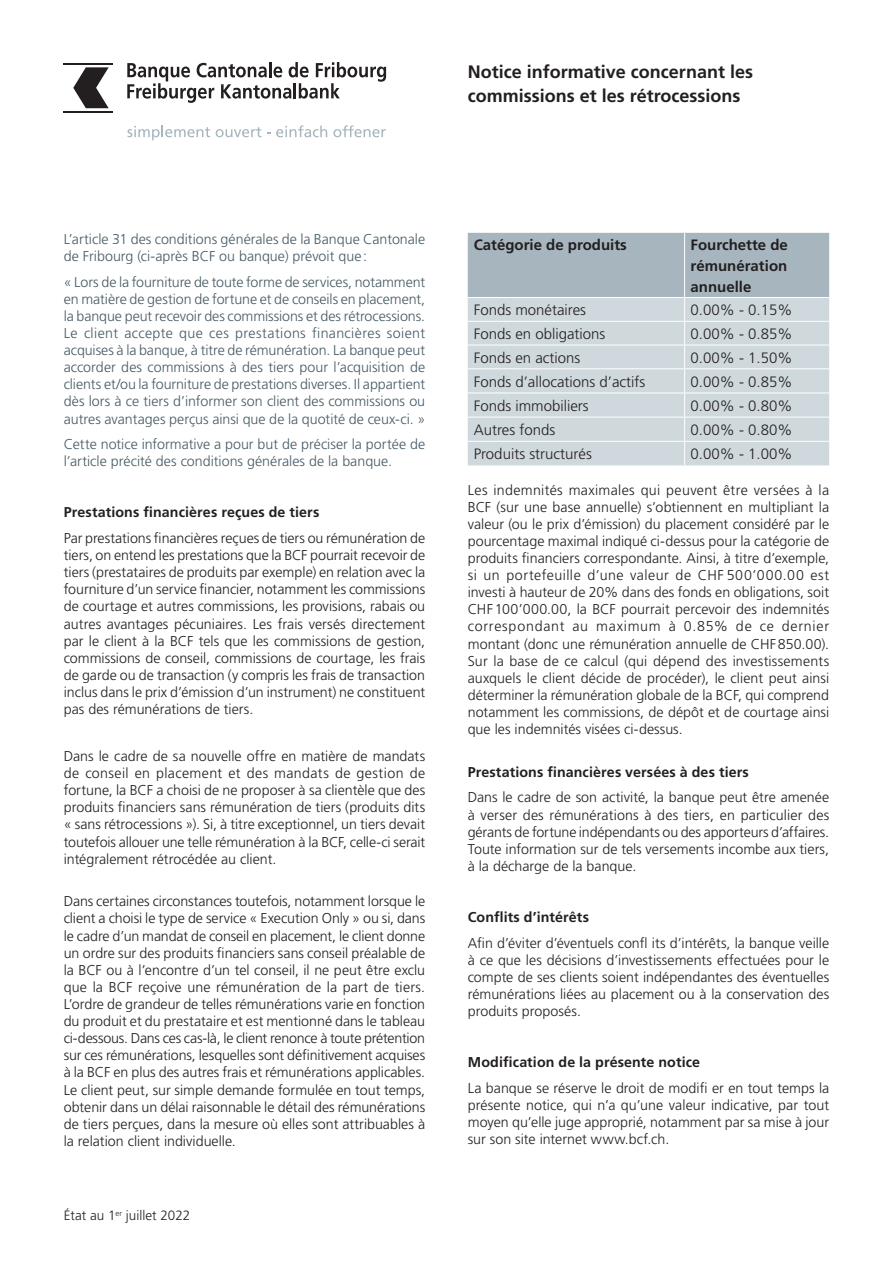
<style>
.page{position:relative;width:893px;height:1263px;background:#fff}
.page>*{position:absolute;margin:0;border:0;box-sizing:border-box;transform-origin:0 0}
.t1{font:700 18px/24.8px "Frutiger";color:#231f20}
.t2{font:300 15px "Frutiger";color:#231f20}
.t3{font:700 15px/20.5px "Frutiger";color:#231f20;text-align:justify}
.t4{font:300 14.25px/17.1px "Frutiger";color:#231f20;text-align:justify}
.t5{font:300 14.25px/17.1px "Frutiger";color:#465a64}
.t6{font:700 14.25px "Frutiger";letter-spacing:.01em;color:#231f20}
.t7{font:300 13.5px "Frutiger";color:#231f20}
</style>
<div class="page">
<svg style="left:127px;top:126px;width:83px;height:14px"></svg>
<svg style="left:216px;top:127px;width:45px;height:10px"></svg>
<svg style="left:267px;top:125px;width:60px;height:12px"></svg>
<svg style="left:333px;top:125px;width:53px;height:12px"></svg>
<hr style="left:64px;top:63px;width:49px;height:2px;background:#231f20">
<hr style="left:64px;top:111px;width:49px;height:1px;background:#231f20">
<svg style="left:73px;top:67px;width:36px;height:41px"></svg>
<svg style="left:127px;top:62px;width:259px;height:41px"></svg>
<svg style="left:468px;top:233px;width:361px;height:232px"></svg>
<p class="t1" style="left:468px;top:59px;width:287px">Notice informative concernant les commissions et les rétrocessions</p>
<p class="t5" style="left:64px;top:230px;width:363px">L’article 31 des conditions générales de la Banque Cantonale de Fribourg (ci-après BCF ou banque) prévoit que:</p>
<p class="t5" style="left:64px;top:273px;width:363px;text-align:justify">« Lors de la fourniture de toute forme de services, notamment en matière de gestion de fortune et de conseils en placement, la banque peut recevoir des commissions et des rétrocessions.<br>Le client accepte que ces prestations financières soient acquises à la banque, à titre de rémunération. La banque peut accorder des commissions à des tiers pour l’acquisition de clients et/ou la fourniture de prestations diverses. Il appartient dès lors à ce tiers d’informer son client des commissions ou autres avantages perçus ainsi que de la quotité de ceux-ci. »</p>
<p class="t5" style="left:64px;top:436px;width:363px">Cette notice informative a pour but de préciser la portée de l’article précité des conditions générales de la banque.</p>
<p class="t6" style="left:64px;top:504px;width:257px">Prestations financières reçues de tiers</p>
<p class="t4" style="left:64px;top:530px;width:363px">Par prestations financières reçues de tiers ou rémunération de tiers, on entend les prestations que la BCF pourrait recevoir de tiers (prestataires de produits par exemple) en relation avec la fourniture d’un service financier, notamment les commissions de courtage et autres commissions, les provisions, rabais ou autres avantages pécuniaires. Les frais versés directement par le client à la BCF tels que les commissions de gestion, commissions de conseil, commissions de courtage, les frais de garde ou de transaction (y compris les frais de transaction inclus dans le prix d’émission d’un instrument) ne constituent pas des rémunérations de tiers.</p>
<p class="t4" style="left:64px;top:747px;width:363px">Dans le cadre de sa nouvelle offre en matière de mandats de conseil en placement et des mandats de gestion de fortune, la BCF a choisi de ne proposer à sa clientèle que des produits financiers sans rémunération de tiers (produits dits « sans rétrocessions »). Si, à titre exceptionnel, un tiers devait toutefois allouer une telle rémunération à la BCF, celle-ci serait intégralement rétrocédée au client.</p>
<p class="t4" style="left:64px;top:893px;width:363px">Dans certaines circonstances toutefois, notamment lorsque le client a choisi le type de service « Execution Only » ou si, dans le cadre d’un mandat de conseil en placement, le client donne un ordre sur des produits financiers sans conseil préalable de la BCF ou à l’encontre d’un tel conseil, il ne peut être exclu que la BCF reçoive une rémunération de la part de tiers.<br>L’ordre de grandeur de telles rémunérations varie en fonction du produit et du prestataire et est mentionné dans le tableau ci-dessous. Dans ces cas-là, le client renonce à toute prétention sur ces rémunérations, lesquelles sont définitivement acquises à la BCF en plus des autres frais et rémunérations applicables.<br>Le client peut, sur simple demande formulée en tout temps, obtenir dans un délai raisonnable le détail des rémunérations de tiers perçues, dans la mesure où elles sont attribuables à la relation client individuelle.</p>
<p class="t7" style="left:64px;top:1208px;width:128px">État au 1<sup>er</sup> juillet 2022</p>
<p class="t3" style="left:474px;top:235px;width:155px">Catégorie de produits</p>
<p class="t3" style="left:691px;top:235px;width:99px">Fourchette de rémunération annuelle</p>
<p class="t2" style="left:474px;top:302px;width:114px">Fonds monétaires</p>
<p class="t2" style="left:691px;top:302px;width:103px">0.00% - 0.15%</p>
<p class="t2" style="left:474px;top:325px;width:133px">Fonds en obligations</p>
<p class="t2" style="left:691px;top:325px;width:103px">0.00% - 0.85%</p>
<p class="t2" style="left:474px;top:349px;width:108px">Fonds en actions</p>
<p class="t2" style="left:691px;top:349px;width:103px">0.00% - 1.50%</p>
<p class="t2" style="left:474px;top:373px;width:173px">Fonds d’allocations d’actifs</p>
<p class="t2" style="left:691px;top:373px;width:103px">0.00% - 0.85%</p>
<p class="t2" style="left:474px;top:397px;width:117px">Fonds immobiliers</p>
<p class="t2" style="left:691px;top:397px;width:103px">0.00% - 0.80%</p>
<p class="t2" style="left:474px;top:421px;width:83px">Autres fonds</p>
<p class="t2" style="left:691px;top:421px;width:103px">0.00% - 0.80%</p>
<p class="t2" style="left:474px;top:445px;width:120px">Produits structurés</p>
<p class="t2" style="left:691px;top:445px;width:103px">0.00% - 1.00%</p>
<p class="t4" style="left:468px;top:481px;width:363px">Les indemnités maximales qui peuvent être versées à la BCF (sur une base annuelle) s’obtiennent en multipliant la valeur (ou le prix d’émission) du placement considéré par le pourcentage maximal indiqué ci-dessus pour la catégorie de produits financiers correspondante. Ainsi, à titre d’exemple, si un portefeuille d’une valeur de CHF 500’000.00 est investi à hauteur de 20% dans des fonds en obligations, soit CHF100’000.00, la BCF pourrait percevoir des indemnités correspondant au maximum à 0.85% de ce dernier montant (donc une rémunération annuelle de CHF850.00).<br>Sur la base de ce calcul (qui dépend des investissements auxquels le client décide de procéder), le client peut ainsi déterminer la rémunération globale de la BCF, qui comprend notamment les commissions, de dépôt et de courtage ainsi que les indemnités visées ci-dessus.</p>
<p class="t6" style="left:468px;top:763px;width:283px">Prestations financières versées à des tiers</p>
<p class="t4" style="left:468px;top:789px;width:363px">Dans le cadre de son activité, la banque peut être amenée à verser des rémunérations à des tiers, en particulier des gérants de fortune indépendants ou des apporteurs d’affaires.<br>Toute information sur de tels versements incombe aux tiers, à la décharge de la banque.</p>
<p class="t6" style="left:468px;top:909px;width:123px">Conflits d’intérêts</p>
<p class="t4" style="left:468px;top:934px;width:363px">Afin d’éviter d’éventuels confl its d’intérêts, la banque veille à ce que les décisions d’investissements effectuées pour le compte de ses clients soient indépendantes des éventuelles rémunérations liées au placement ou à la conservation des produits proposés.</p>
<p class="t6" style="left:468px;top:1054px;width:234px">Modification de la présente notice</p>
<p class="t4" style="left:468px;top:1079px;width:363px">La banque se réserve le droit de modifi er en tout temps la présente notice, qui n’a qu’une valeur indicative, par tout moyen qu’elle juge approprié, notamment par sa mise à jour sur son site internet www.bcf.ch.</p>
</div>
